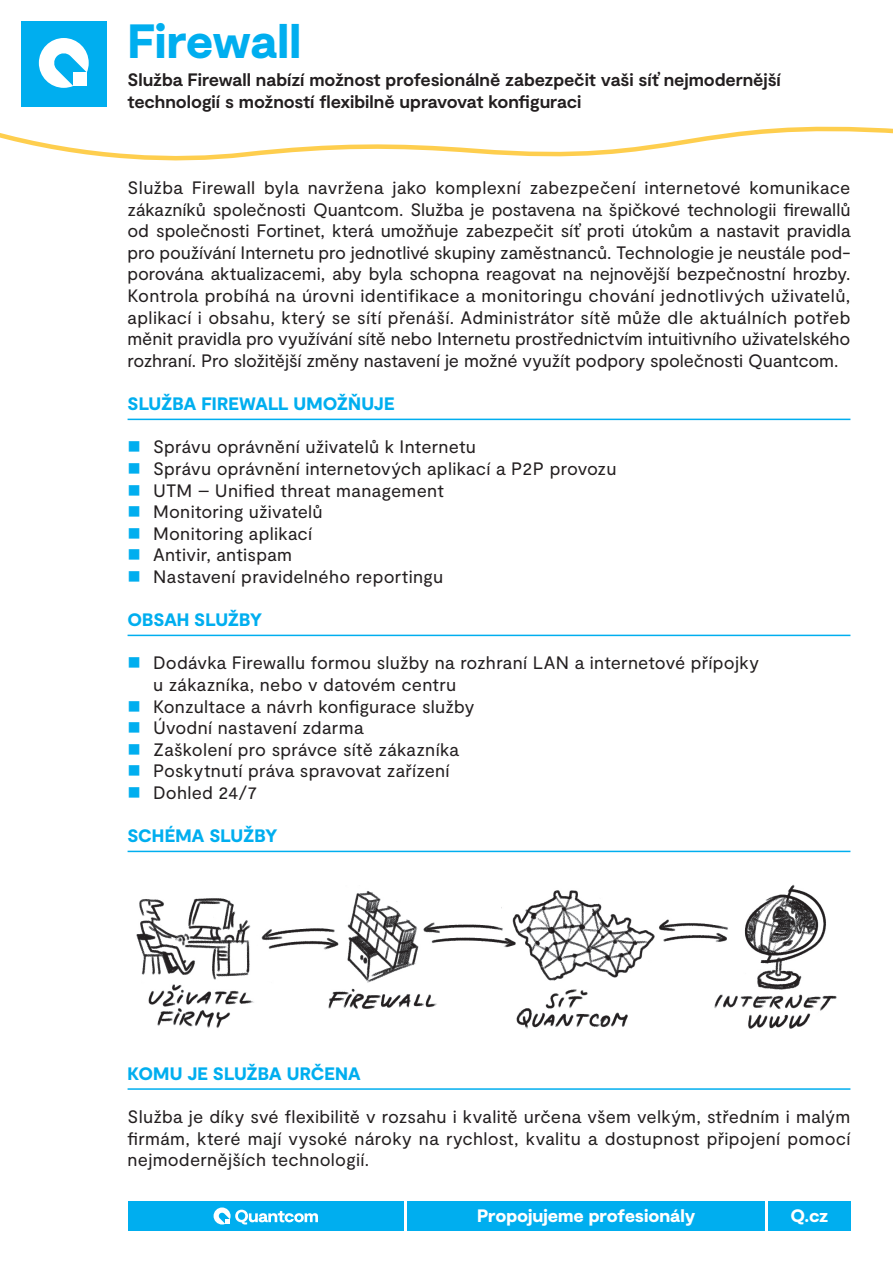
<style>
.page{position:relative;width:893px;height:1263px;background:#fff}
.page>*{position:absolute;margin:0;border:0;box-sizing:border-box;transform-origin:0 0}
.t1{font:900 48px "Moderat";letter-spacing:-.01em;color:#00aeef}
.t2{font:18px/21.6px "Moderat";letter-spacing:.01em;color:#231f20;text-align:justify}
.t3{font:700 18px/21.6px "Moderat";letter-spacing:-.005em;color:#231f20}
.t4{font:900 18px "Moderat";color:#00aeef}
.t5{font:900 18px "Moderat";letter-spacing:-.005em;color:#fff}
.s1{color:#00aeef}
</style>
<div class="page">
<div style="left:21px;top:21px;width:85px;height:85px;background:#00aeef"></div>
<svg style="left:39px;top:38px;width:50px;height:50px"></svg>
<div style="left:73px;top:72px;width:14px;height:14px;background:#fff"></div>
<hr style="left:128px;top:419px;width:722px;height:1px;background:#00aeef">
<hr style="left:128px;top:635px;width:722px;height:1px;background:#00aeef">
<hr style="left:128px;top:851px;width:722px;height:1px;background:#00aeef">
<hr style="left:128px;top:1088px;width:722px;height:2px;background:#00aeef">
<div style="left:128px;top:1201px;width:722px;height:30px;background:#00aeef"></div>
<hr style="left:404px;top:1188px;width:3px;height:75px;background:#fff">
<hr style="left:765px;top:1188px;width:3px;height:75px;background:#fff">
<svg style="left:214px;top:1207px;width:104px;height:17px"></svg>
<img style="left:136px;top:884px;width:701px;height:145px">
<svg style="left:0;top:126px;width:893px;height:35px"></svg>
<h1 class="t1" style="left:128px;top:13px;width:175px">Firewall</h1>
<p class="t3" style="left:128px;top:70px;width:655px">Služba Firewall nabízí možnost profesionálně zabezpečit vaši síť nejmodernější technologií s možností flexibilně upravovat konfiguraci</p>
<p class="t2" style="left:128px;top:178px;width:724px">Služba Firewall byla navržena jako komplexní zabezpečení internetové komunikace zákazníků společnosti Quantcom. Služba je postavena na špičkové technologii firewallů od společnosti Fortinet, která umožňuje zabezpečit síť proti útokům a nastavit pravidla pro používání Internetu pro jednotlivé skupiny zaměstnanců. Technologie je neustále pod&shy;porována aktualizacemi, aby byla schopna reagovat na nejnovější bezpečnostní hrozby.<br>Kontrola probíhá na úrovni identifikace a monitoringu chování jednotlivých uživatelů, aplikací i obsahu, který se sítí přenáší. Administrátor sítě může dle aktuálních potřeb měnit pravidla pro využívání sítě nebo Internetu prostřednictvím intuitivního uživatelského rozhraní. Pro složitější změny nastavení je možné využít podpory společnosti Quantcom.</p>
<p class="t4" style="left:128px;top:393px;width:269px">SLUŽBA FIREWALL UMOŽŇUJE</p>
<p class="t2" style="left:128px;top:437px;width:350px"><span class="s1">■</span> Správu oprávnění uživatelů k Internetu</p>
<p class="t2" style="left:128px;top:458px;width:490px"><span class="s1">■</span> Správu oprávnění internetových aplikací a P2P provozu</p>
<p class="t2" style="left:128px;top:480px;width:318px"><span class="s1">■</span> UTM – Unified threat management</p>
<p class="t2" style="left:128px;top:502px;width:197px"><span class="s1">■</span> Monitoring uživatelů</p>
<p class="t2" style="left:128px;top:523px;width:186px"><span class="s1">■</span> Monitoring aplikací</p>
<p class="t2" style="left:128px;top:545px;width:166px"><span class="s1">■</span> Antivir, antispam</p>
<p class="t2" style="left:128px;top:566px;width:317px"><span class="s1">■</span> Nastavení pravidelného reportingu</p>
<p class="t4" style="left:128px;top:609px;width:136px">OBSAH SLUŽBY</p>
<p class="t2" style="left:153px;top:653px;width:607px;text-indent:-26px"><span class="s1">■</span> Dodávka Firewallu formou služby na rozhraní LAN a internetové přípojky u zákazníka, nebo v datovém centru</p>
<p class="t2" style="left:128px;top:696px;width:348px"><span class="s1">■</span> Konzultace a návrh konfigurace služby</p>
<p class="t2" style="left:128px;top:718px;width:237px"><span class="s1">■</span> Úvodní nastavení zdarma</p>
<p class="t2" style="left:128px;top:739px;width:333px"><span class="s1">■</span> Zaškolení pro správce sítě zákazníka</p>
<p class="t2" style="left:128px;top:761px;width:324px"><span class="s1">■</span> Poskytnutí práva spravovat zařízení</p>
<p class="t2" style="left:128px;top:782px;width:131px"><span class="s1">■</span> Dohled 24/7</p>
<p class="t4" style="left:128px;top:825px;width:151px">SCHÉMA SLUŽBY</p>
<p class="t4" style="left:128px;top:1063px;width:235px">KOMU JE SLUŽBA URČENA</p>
<p class="t2" style="left:128px;top:1106px;width:724px">Služba je díky své flexibilitě v rozsahu i kvalitě určena všem velkým, středním i malým firmám, které mají vysoké nároky na rychlost, kvalitu a dostupnost připojení pomocí nejmodernějších technologií.</p>
<p class="t5" style="left:477px;top:1205px;width:220px">Propojujeme profesionály</p>
<p class="t5" style="left:790px;top:1205px;width:39px">Q.cz</p>
</div>
